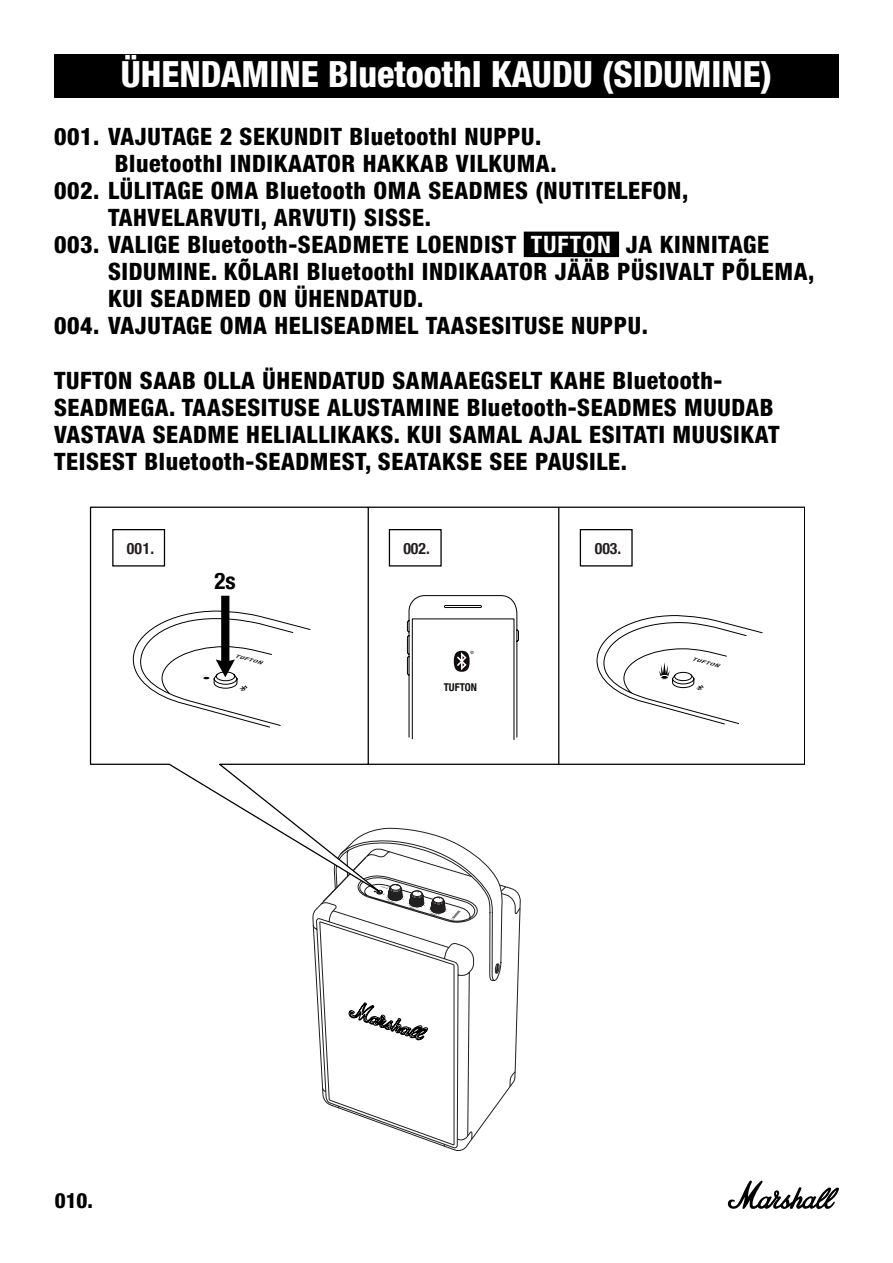
<style>
.page{position:relative;width:893px;height:1263px;background:#fff}
.page>*{position:absolute;margin:0;border:0;box-sizing:border-box;transform-origin:0 0}
.t1{font:800 condensed 36px "Helvetica Neue LT Com";color:#fff}
.t2{font:800 condensed 24px/27px "Helvetica Neue LT Std";letter-spacing:.025em;color:#000}
.t3{font:700 condensed 23.1px "Helvetica Neue";color:#000}
.t4{font:800 condensed 21px "Helvetica Neue LT Std";color:#000}
.t5{font:700 condensed 15.75px "Helvetica Neue";color:#241f21}
.t6{font:700 condensed 10.8px "Helvetica Neue";color:#120f0a}
.s1{font-weight:700;color:#fff}
</style>
<div class="page">
<svg style="left:727px;top:1180px;width:112px;height:29px"></svg>
<div style="left:54px;top:54px;width:785px;height:44px;background:#000"></div>
<div style="left:524px;top:232px;width:95px;height:25px;background:#000"></div>
<svg style="left:477px;top:892px;width:44px;height:241px"></svg>
<svg style="left:312px;top:892px;width:165px;height:257px"></svg>
<svg style="left:90px;top:507px;width:715px;height:385px"></svg>
<div style="left:112px;top:529px;width:53px;height:37px;border:1px solid #000"></div>
<div style="left:389px;top:529px;width:53px;height:37px;border:1px solid #000"></div>
<div style="left:580px;top:529px;width:53px;height:37px;border:1px solid #000"></div>
<hr style="left:558px;top:508px;width:1px;height:256px;background:#000">
<svg style="left:407px;top:595px;width:112px;height:146px"></svg>
<svg style="left:596px;top:615px;width:167px;height:110px"></svg>
<svg style="left:132px;top:596px;width:179px;height:132px"></svg>
<h1 class="t1" style="left:121px;top:52px;width:653px">ÜHENDAMINE BluetoothI KAUDU (SIDUMINE)</h1>
<p class="t2" style="left:54px;top:123px;width:489px">001. VAJUTAGE 2 SEKUNDIT BluetoothI NUPPU.</p>
<p class="t2" style="left:115px;top:150px;width:443px">BluetoothI INDIKAATOR HAKKAB VILKUMA.</p>
<p class="t2" style="left:54px;top:177px;width:636px">002. LÜLITAGE OMA Bluetooth OMA SEADMES (NUTITELEFON,</p>
<p class="t2" style="left:108px;top:204px;width:324px">TAHVELARVUTI, ARVUTI) SISSE.</p>
<p class="t2" style="left:54px;top:231px;width:716px">003. VALIGE Bluetooth-SEADMETE LOENDIST <span class="s1">TUFTON</span> JA KINNITAGE</p>
<p class="t2" style="left:108px;top:258px;width:708px">SIDUMINE. KÕLARI BluetoothI INDIKAATOR JÄÄB PÜSIVALT PÕLEMA,</p>
<p class="t2" style="left:108px;top:285px;width:317px">KUI SEADMED ON ÜHENDATUD.</p>
<p class="t2" style="left:54px;top:312px;width:595px">004. VAJUTAGE OMA HELISEADMEL TAASESITUSE NUPPU.</p>
<p class="t2" style="left:54px;top:366px;width:727px">TUFTON SAAB OLLA ÜHENDATUD SAMAAEGSELT KAHE Bluetooth-SEADMEGA. TAASESITUSE ALUSTAMINE Bluetooth-SEADMES MUUDAB VASTAVA SEADME HELIALLIKAKS. KUI SAMAL AJAL ESITATI MUUSIKAT TEISEST Bluetooth-SEADMEST, SEATAKSE SEE PAUSILE.</p>
<p class="t5" style="left:127px;top:535px;width:29px">001.</p>
<p class="t5" style="left:403px;top:535px;width:28px">002.</p>
<p class="t5" style="left:595px;top:535px;width:28px">003.</p>
<p class="t3" style="left:215px;top:561px;width:23px">2s</p>
<p class="t4" style="left:55px;top:1187px;width:40px">010.</p>
<p class="t6" style="left:444px;top:678px;width:35px">TUFTON</p>
</div>
